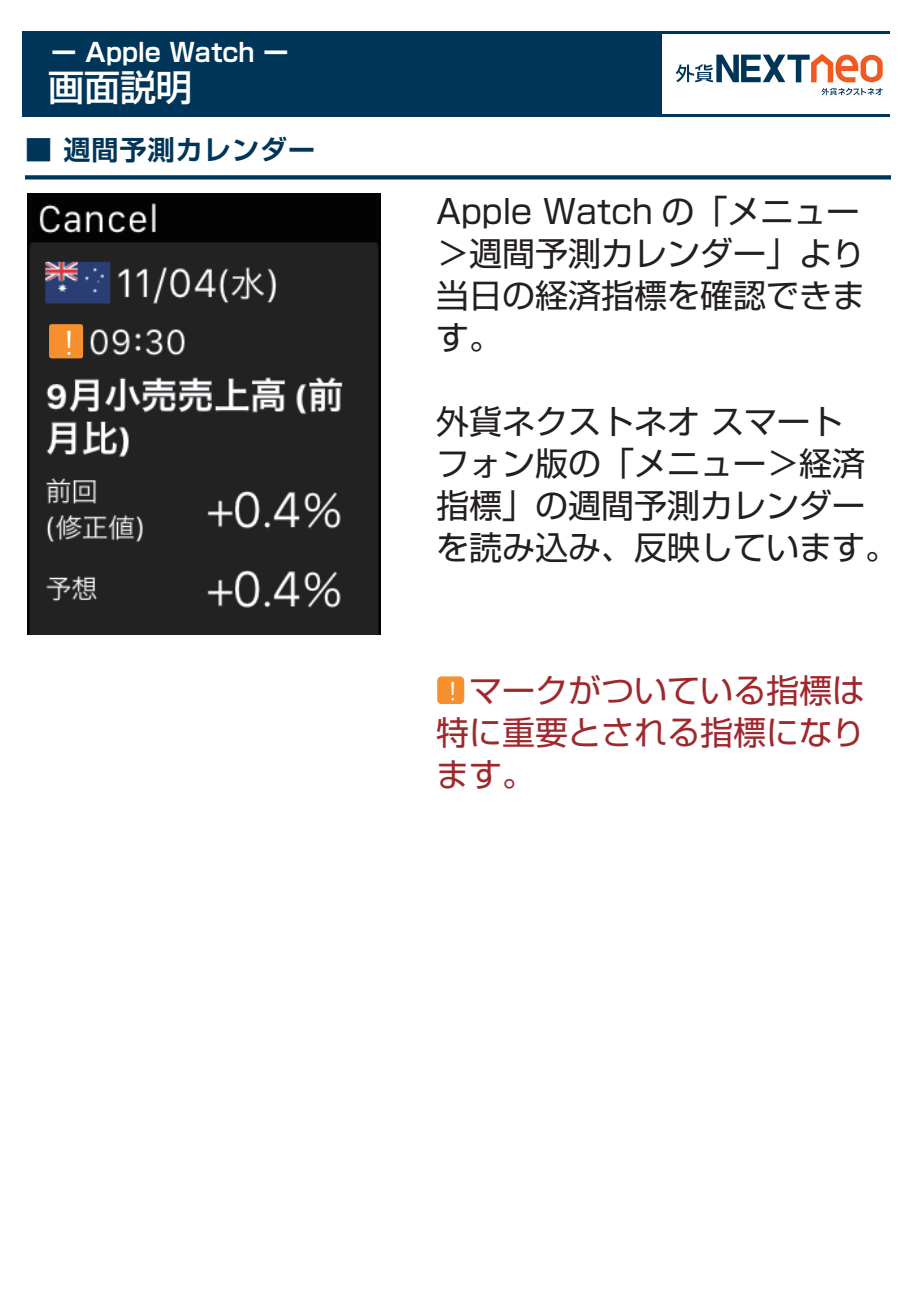
<style>
.page{position:relative;width:919px;height:1289px;background:#fff}
.page>*{position:absolute;margin:0;border:0;box-sizing:border-box;transform-origin:0 0}
.t1{font:500 36px "Shin Go Pro";color:#fff}
.t2{font:33px/42px "Shin Go Pro";color:#231f20}
.t3{font:33px/42px "Shin Go Pro";color:#9f282d;text-align:justify}
.t4{font:29.1px "UD Shin Go Pro De Bold 83 pv RKSJ H";color:#fff}
.t5{font:700 27px "Shin Go Pro De";letter-spacing:.04em;color:#00355a}
.t6{font:700 25.5px "Shin Go Pro De";color:#fff}
.t7{font:22.5px "UD Shin Go Pro De Bold 83 pv RKSJ H";color:#fff}
</style>
<div class="page">
<div style="left:23px;top:31px;width:867px;height:85px;background:#00355a"></div>
<div style="left:662px;top:35px;width:234px;height:79px;background:#fff"></div>
<svg style="left:821px;top:88px;width:61px;height:7px"></svg>
<svg style="left:675px;top:54px;width:207px;height:28px"></svg>
<svg style="left:25px;top:175px;width:865px;height:4px;background:#0f4164"></svg>
<img style="left:27px;top:193px;width:353px;height:441px">
<div style="left:437px;top:676px;width:27px;height:28px;background:#f6902f;border-radius:4px"></div>
<div style="left:49px;top:324px;width:34px;height:34px;background:#f6902f;border-radius:3px"></div>
<p class="t6" style="left:51px;top:32px;width:239px">ー Apple Watch ー</p>
<p class="t1" style="left:48px;top:58px;width:145px">画面説明</p>
<p class="t5" style="left:25px;top:127px;width:291px">■ 週間予測カレンダー</p>
<p class="t4" style="left:62px;top:327px;width:16px">!</p>
<p class="t2" style="left:436px;top:186px;width:430px">Apple Watch の「メニュー＞週間予測カレンダー」より当日の経済指標を確認できます。</p>
<p class="t2" style="left:436px;top:396px;width:463px">外貨ネクストネオ スマート<br>フォン版の「メニュー＞経済指標」の週間予測カレンダーを読み込み、反映しています。</p>
<p class="t3" style="left:436px;top:665px;width:430px;text-indent:33px">マークがついている指標は特に重要とされる指標になります。</p>
<p class="t7" style="left:447px;top:679px;width:13px">!</p>
</div>
